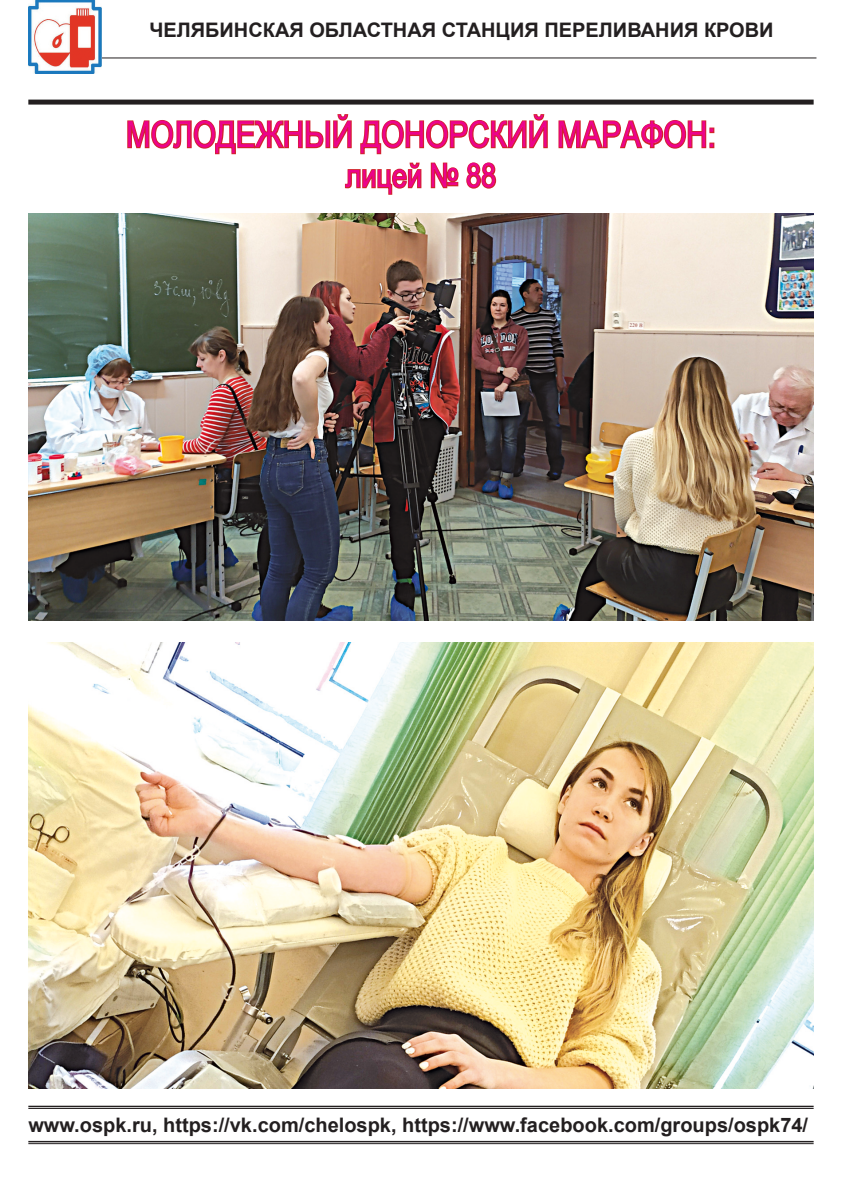
<style>
.page{position:relative;width:842px;height:1191px;background:#fff}
.page>*{position:absolute;margin:0;border:0;box-sizing:border-box;transform-origin:0 0}
.t1{font:36px "Arial Narrow";color:#ed028c}
.t2{font:33px "Arial Narrow";color:#ed028c}
.t3{font:700 20px "Arial";color:#231f20}
</style>
<div class="page">
<div style="left:28px;top:100px;width:786px;height:5px;background:#231f20"></div>
<hr style="left:31px;top:57px;width:785px;height:1px;background:#231f20">
<hr style="left:28px;top:1105px;width:786px;height:2px;background:#231f20">
<hr style="left:28px;top:1108px;width:786px;height:1px;background:#231f20">
<hr style="left:28px;top:1140px;width:786px;height:2px;background:#231f20">
<hr style="left:28px;top:1143px;width:786px;height:1px;background:#231f20">
<img style="left:28px;top:0;width:73px;height:73px">
<svg style="left:127px;top:114px;width:225px;height:41px"></svg>
<svg style="left:360px;top:114px;width:188px;height:41px"></svg>
<svg style="left:558px;top:120px;width:156px;height:29px"></svg>
<svg style="left:344px;top:162px;width:78px;height:33px"></svg>
<svg style="left:430px;top:162px;width:67px;height:27px"></svg>
<img style="left:28px;top:213px;width:786px;height:407px">
<img style="left:28px;top:642px;width:786px;height:446px">
<p class="t3" style="left:149px;top:17px;width:626px">ЧЕЛЯБИНСКАЯ ОБЛАСТНАЯ СТАНЦИЯ ПЕРЕЛИВАНИЯ КРОВИ</p>
<p class="t1" style="left:126px;top:108px;width:591px">МОЛОДЕЖНЫЙ ДОНОРСКИЙ МАРАФОН:</p>
<p class="t2" style="left:346px;top:151px;width:152px">лицей № 88</p>
<p class="t3" style="left:28px;top:1111px;width:781px">www.ospk.ru, https://vk.com/chelospk, https://www.facebook.com/groups/ospk74/</p>
</div>
